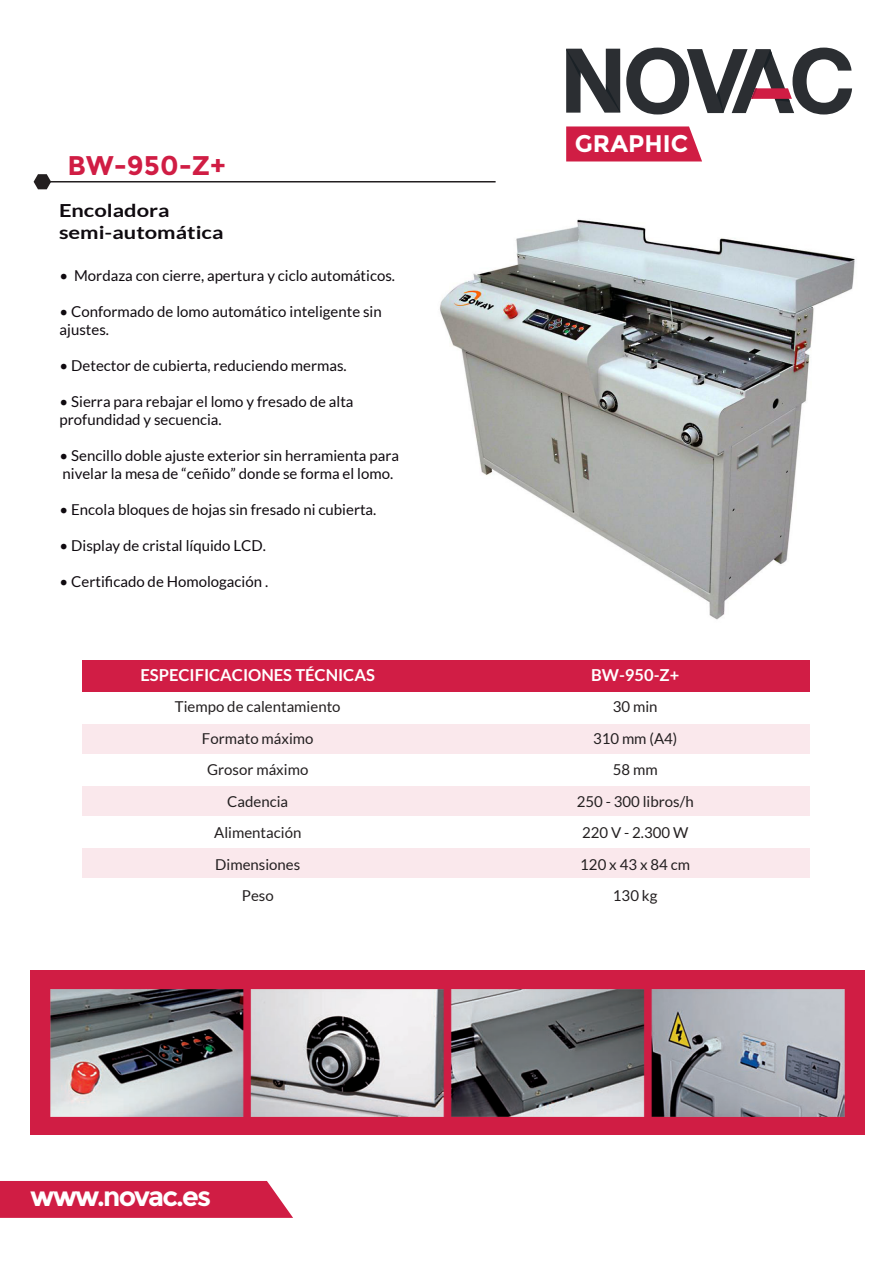
<style>
.page{position:relative;width:893px;height:1263px;background:#fff}
.page>*{position:absolute;margin:0;border:0;box-sizing:border-box;transform-origin:0 0}
.t1{font:700 27px "Montserrat";letter-spacing:-.065em;color:#fff}
.t2{font:700 27px "Montserrat";color:#d01d44}
.t3{font:700 24px "Montserrat";color:#fff}
.t4{font:700 18px/21.6px "Lato";color:#0f0a0f;scale:1.22 1}
.t5{font:700 16.5px "Lato";color:#fff}
.t6{font:15px/18px "Lato";color:#0f0a0f}
.t7{font:15px/31.5px "Lato";color:#231f20;text-align:center}
</style>
<div class="page">
<div style="left:30px;top:970px;width:834px;height:164px;background:#d01d44"></div>
<img style="left:43px;top:660px;width:807px;height:475px">
<svg style="left:0;top:1181px;width:293px;height:37px;background:#d2274c"></svg>
<hr style="left:49px;top:181px;width:447px;height:1px;background:#231f20">
<svg style="left:34px;top:174px;width:17px;height:15px"></svg>
<svg style="left:566px;top:49px;width:54px;height:64px"></svg>
<svg style="left:626px;top:48px;width:226px;height:66px"></svg>
<svg style="left:566px;top:126px;width:136px;height:35px;background:#d22b4f"></svg>
<img style="left:440px;top:219px;width:415px;height:401px">
<h1 class="t2" style="left:68px;top:149px;width:160px">BW-950-Z+</h1>
<p class="t4" style="left:59px;top:200px;width:136px">Encoladora semi-automática</p>
<p class="t6" style="left:60px;top:266px;width:337px">• Mordaza con cierre, apertura y ciclo automáticos.</p>
<p class="t6" style="left:60px;top:302px;width:324px">• Conformado de lomo automático inteligente sin ajustes.</p>
<p class="t6" style="left:60px;top:356px;width:289px">• Detector de cubierta, reduciendo mermas.</p>
<p class="t6" style="left:60px;top:392px;width:295px">• Sierra para rebajar el lomo y fresado de alta profundidad y secuencia.</p>
<p class="t6" style="left:60px;top:446px;width:341px">• Sencillo doble ajuste exterior sin herramienta para nivelar la mesa de “ceñido” donde se forma el lomo.</p>
<p class="t6" style="left:60px;top:500px;width:318px">• Encola bloques de hojas sin fresado ni cubierta.</p>
<p class="t6" style="left:60px;top:536px;width:208px">• Display de cristal líquido LCD.</p>
<p class="t6" style="left:60px;top:572px;width:210px">• Certificado de Homologación .</p>
<p class="t5" style="left:140px;top:665px;width:236px">ESPECIFICACIONES TÉCNICAS</p>
<p class="t7" style="left:175px;top:691px;width:167px">Tiempo de calentamiento<br>Formato máximo<br>Grosor máximo<br>Cadencia<br>Alimentación<br>Dimensiones<br>Peso</p>
<h1 class="t1" style="left:30px;top:1180px;width:183px">www.novac.es</h1>
<h2 class="t3" style="left:575px;top:129px;width:115px">GRAPHIC</h2>
<p class="t5" style="left:591px;top:665px;width:90px">BW-950-Z+</p>
<p class="t7" style="left:577px;top:691px;width:118px">30 min<br>310 mm (A4)<br>58 mm<br>250 - 300 libros/h<br>220 V - 2.300 W<br>120 x 43 x 84 cm<br>130 kg</p>
</div>
